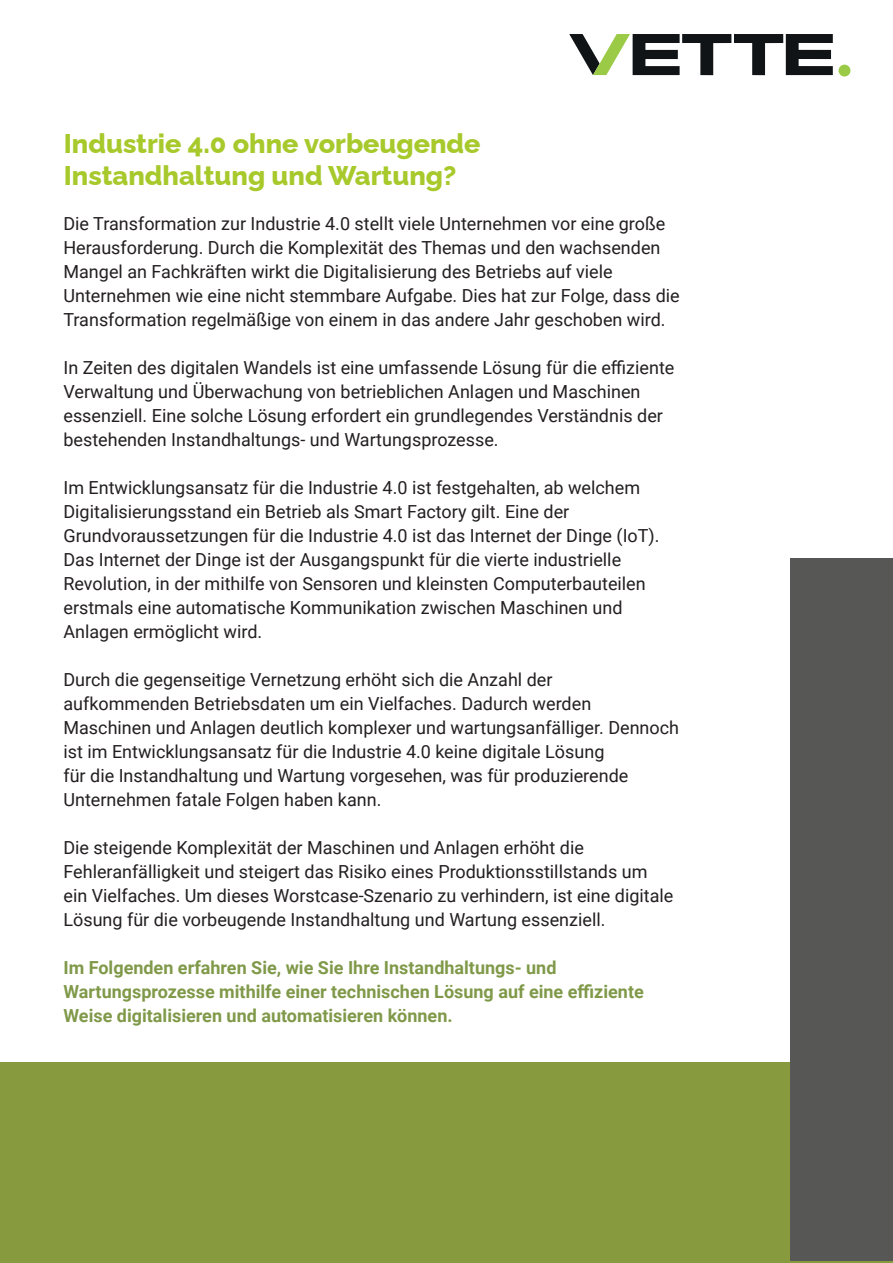
<style>
.page{position:relative;width:893px;height:1263px;background:#fff}
.page>*{position:absolute;margin:0;border:0;box-sizing:border-box;transform-origin:0 0}
.t1{font:800 27px/32.4px "Raleway";color:#a7c92b}
.Fließtext{font:18px/24px "Roboto";color:#231f20}
.Fließtext-2{font:700 18px/24px "Roboto";color:#809949}
</style>
<div class="page">
<svg style="left:569px;top:34px;width:264px;height:41px"></svg>
<div style="left:838px;top:65px;width:12px;height:12px;background:#9bcb46;border-radius:50%"></div>
<div style="left:0;top:1062px;width:893px;height:201px;background:#879b3e"></div>
<div style="left:791px;top:558px;width:102px;height:702px;background:#575756"></div>
<p class="t1" style="left:64px;top:124px;width:418px">Industrie 4.0 ohne vorbeugende<br>Instandhaltung und Wartung?</p>
<p class="Fließtext" style="left:63px;top:210px;width:618px">Die Transformation zur Industrie 4.0 stellt viele Unternehmen vor eine große Herausforderung. Durch die Komplexität des Themas und den wachsenden Mangel an Fachkräften wirkt die Digitalisierung des Betriebs auf viele Unternehmen wie eine nicht stemmbare Aufgabe. Dies hat zur Folge, dass die Transformation regelmäßige von einem in das andere Jahr geschoben wird.</p>
<p class="Fließtext" style="left:63px;top:354px;width:612px">In Zeiten des digitalen Wandels ist eine umfassende Lösung für die effiziente Verwaltung und Überwachung von betrieblichen Anlagen und Maschinen essenziell. Eine solche Lösung erfordert ein grundlegendes Verständnis der bestehenden Instandhaltungs- und Wartungsprozesse.</p>
<p class="Fließtext" style="left:63px;top:474px;width:598px">Im Entwicklungsansatz für die Industrie 4.0 ist festgehalten, ab welchem Digitalisierungsstand ein Betrieb als Smart Factory gilt. Eine der Grundvoraussetzungen für die Industrie 4.0 ist das Internet der Dinge (IoT).<br>Das Internet der Dinge ist der Ausgangspunkt für die vierte industrielle Revolution, in der mithilfe von Sensoren und kleinsten Computerbauteilen erstmals eine automatische Kommunikation zwischen Maschinen und Anlagen ermöglicht wird.</p>
<p class="Fließtext" style="left:63px;top:666px;width:617px">Durch die gegenseitige Vernetzung erhöht sich die Anzahl der aufkommenden Betriebsdaten um ein Vielfaches. Dadurch werden Maschinen und Anlagen deutlich komplexer und wartungsanfälliger. Dennoch ist im Entwicklungsansatz für die Industrie 4.0 keine digitale Lösung<br>für die Instandhaltung und Wartung vorgesehen, was für produzierende Unternehmen fatale Folgen haben kann.</p>
<p class="Fließtext" style="left:63px;top:834px;width:611px">Die steigende Komplexität der Maschinen und Anlagen erhöht die Fehleranfälligkeit und steigert das Risiko eines Produktionsstillstands um ein Vielfaches. Um dieses Worstcase-Szenario zu verhindern, ist eine digitale Lösung für die vorbeugende Instandhaltung und Wartung essenziell.</p>
<p class="Fließtext-2" style="left:63px;top:954px;width:582px">Im Folgenden erfahren Sie, wie Sie Ihre Instandhaltungs- und<br>Wartungsprozesse mithilfe einer technischen Lösung auf eine effiziente<br>Weise digitalisieren und automatisieren können.</p>
</div>
